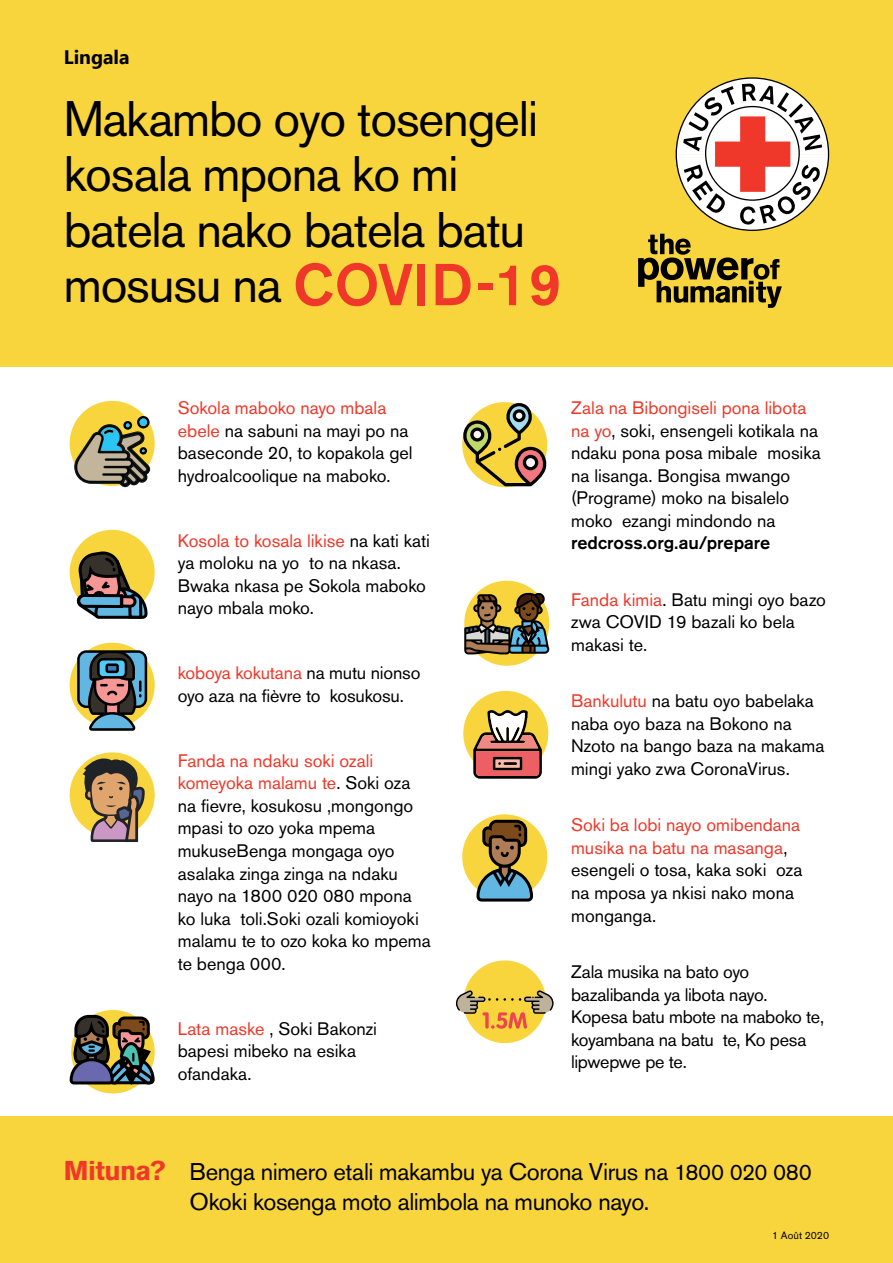
<style>
.page{position:relative;width:893px;height:1263px;background:#fff}
.page>*{position:absolute;margin:0;border:0;box-sizing:border-box;transform-origin:0 0}
.t1{font:49.5px/55.5px "Akzidenz Grotesk BE";letter-spacing:-.025em;color:#000}
.t2{font:24px/30px "Akzidenz Grotesk BE";letter-spacing:-.015em;color:#000}
.t3{font:700 19.5px "Ebrima";color:#000}
.t4{font:18px/22.5px "Akzidenz Grotesk BE";color:#000}
.t5{font:500 18px "Akzidenz Grotesk BE";color:#000}
.t6{font:10.5px "Akzidenz Grotesk BE";letter-spacing:.005em;color:#000}
.s1{font-weight:500;font-size:58.5px;color:#ef3829}
.s2{color:#ef3829}
.s3{font-weight:700;font-size:27px;color:#ef3829}
.s4{font-size:22.5px}
</style>
<div class="page">
<div style="left:0;top:0;width:893px;height:366px;background:#f9d53d"></div>
<div style="left:0;top:1116px;width:893px;height:147px;background:#f9d53d"></div>
<svg style="left:638px;top:77px;width:191px;height:231px"></svg>
<div style="left:70px;top:401px;width:85px;height:85px;background:#f9d53d;border-radius:50%"></div>
<svg style="left:73px;top:416px;width:78px;height:71px"></svg>
<div style="left:70px;top:530px;width:85px;height:85px;background:#f9d53d;border-radius:50%"></div>
<svg style="left:76px;top:550px;width:73px;height:69px"></svg>
<div style="left:464px;top:581px;width:85px;height:85px;background:#f9d53d;border-radius:50%"></div>
<svg style="left:464px;top:592px;width:85px;height:62px"></svg>
<div style="left:70px;top:643px;width:85px;height:85px;background:#f9d53d;border-radius:50%"></div>
<svg style="left:462px;top:402px;width:86px;height:84px"></svg>
<div style="left:463px;top:691px;width:85px;height:85px;background:#f9d53d;border-radius:50%"></div>
<svg style="left:473px;top:710px;width:69px;height:69px"></svg>
<svg style="left:69px;top:650px;width:86px;height:444px"></svg>
<div style="left:462px;top:814px;width:85px;height:85px;background:#f9d53d;border-radius:50%"></div>
<svg style="left:475px;top:818px;width:59px;height:84px"></svg>
<div style="left:463px;top:960px;width:83px;height:83px;background:#f9d53d;border-radius:50%"></div>
<svg style="left:456px;top:990px;width:98px;height:39px"></svg>
<p class="t3" style="left:64px;top:42px;width:67px">Lingala</p>
<h1 class="t1" style="left:64px;top:91px;width:499px">Makambo oyo tosengeli kosala mpona ko mi batela nako batela batu mosusu na <span class="s1">COVID-19</span></h1>
<p class="t4" style="left:178px;top:397px;width:236px"><span class="s2">Sokola maboko nayo mbala ebele</span> na sabuni na mayi po na baseconde 20, to kopakola gel hydroalcoolique na maboko.</p>
<p class="t4" style="left:178px;top:529px;width:254px"><span class="s2">Kosola to kosala likise</span> na kati kati ya moloku na yo to na nkasa.<br>Bwaka nkasa pe Sokola maboko nayo mbala moko.</p>
<p class="t4" style="left:178px;top:662px;width:244px"><span class="s2">koboya kokutana</span> na mutu nionso oyo aza na fièvre to kosukosu.</p>
<p class="t4" style="left:178px;top:749px;width:255px"><span class="s2">Fanda na ndaku soki ozali komeyoka malamu te</span>. Soki oza na fievre, kosukosu ,mongongo mpasi to ozo yoka mpema mukuseBenga mongaga oyo asalaka zinga zinga na ndaku nayo na 1800 020 080 mpona ko luka toli.Soki ozali komioyoki malamu te to ozo koka ko mpema te benga 000.</p>
<p class="t4" style="left:178px;top:1017px;width:201px"><span class="s2">Lata maske</span> , Soki Bakonzi bapesi mibeko na esika ofandaka.</p>
<p class="t4" style="left:571px;top:397px;width:251px"><span class="s2">Zala na Bibongiseli pona libota na yo</span>, soki, ensengeli kotikala na ndaku pona posa mibale mosika na lisanga. Bongisa mwango (Programe) moko na bisalelo moko ezangi mindondo na</p>
<p class="t5" style="left:571px;top:532px;width:201px">redcross.org.au/prepare</p>
<p class="t4" style="left:571px;top:588px;width:256px"><span class="s2">Fanda kimia</span>. Batu mingi oyo bazo zwa COVID 19 bazali ko bela makasi te.</p>
<p class="t4" style="left:571px;top:690px;width:255px"><span class="s2">Bankulutu</span> na batu oyo babelaka naba oyo baza na Bokono na<br>Nzoto na bango baza na makama mingi yako zwa CoronaVirus.</p>
<p class="t4" style="left:571px;top:814px;width:233px"><span class="s2">Soki ba lobi nayo omibendana musika na batu na masanga</span>, esengeli o tosa, kaka soki oza na mposa ya nkisi nako mona monganga.</p>
<p class="t4" style="left:571px;top:960px;width:255px">Zala musika na bato oyo bazalibanda ya libota nayo.<br>Kopesa batu mbote na maboko te, koyambana na batu te, Ko pesa lipwepwe pe te.</p>
<h2 class="t2" style="left:190px;top:1156px;width:624px;text-indent:-126px"><span class="s3">Mituna?</span> Benga nimero etali makambu ya Corona Virus na <span class="s4">1800 020 080<br></span>Okoki kosenga moto alimbola na munoko nayo.</h2>
<p class="t6" style="left:772px;top:1229px;width:59px">1 Août 2020</p>
</div>
